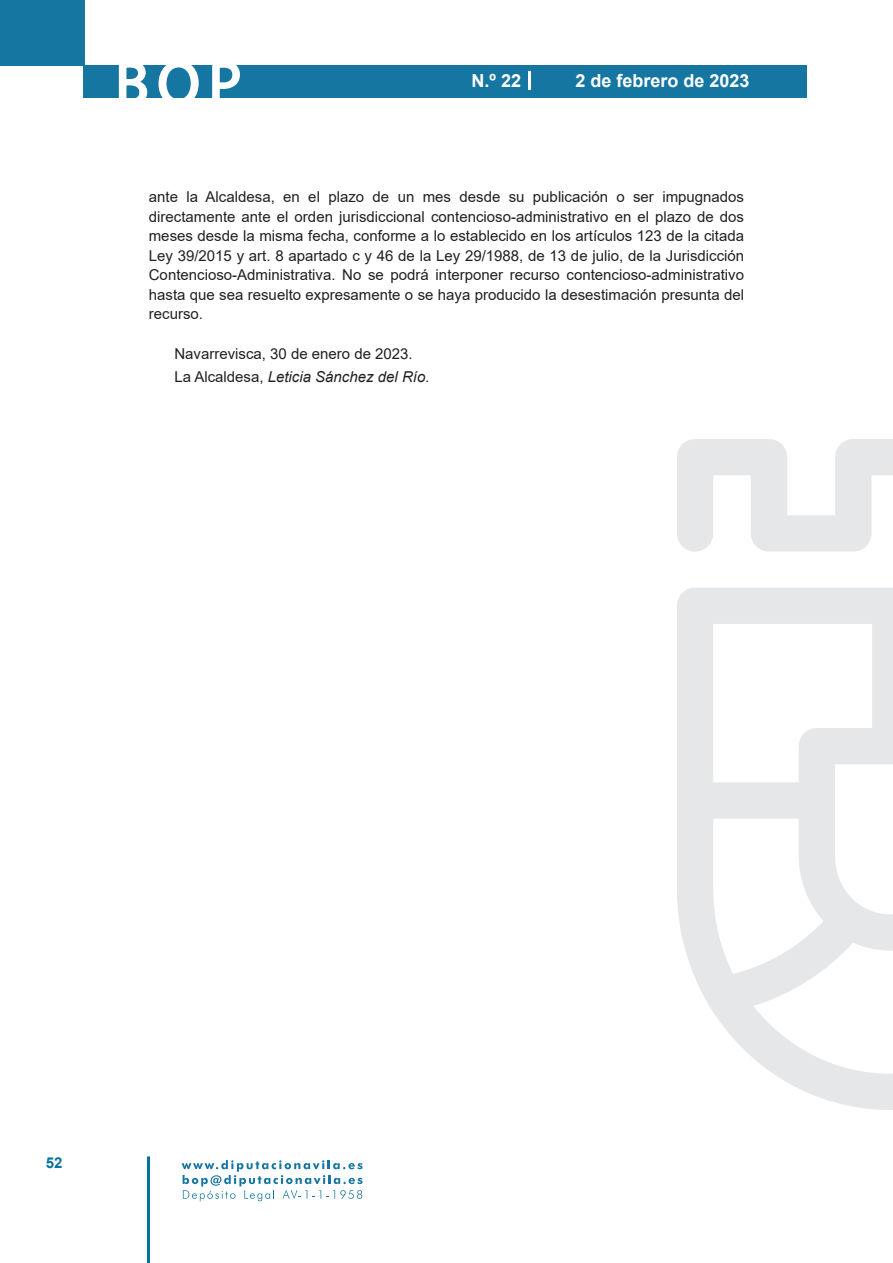
<style>
.page{position:relative;width:893px;height:1263px;background:#fff}
.page>*{position:absolute;margin:0;border:0;box-sizing:border-box;transform-origin:0 0}
.t1{font:500 61.5px "Avant Garde";color:#fff}
.t2{font:700 18px "Arial";color:#fff}
.texto_normal{font:15px/19.5px "Arial";color:#231f20;text-align:justify}
.firma{font:italic 15px "Arial";color:#231f20}
.fecha{font:15px "Arial";color:#231f20}
.t3{font:700 15px "Arial";color:#04739f}
.s1{font-style:normal}
</style>
<div class="page">
<div style="left:0;top:0;width:85px;height:65px;background:#1676a2"></div>
<div style="left:84px;top:65px;width:723px;height:33px;background:#1676a2"></div>
<svg style="left:118px;top:65px;width:30px;height:33px"></svg>
<svg style="left:158px;top:65px;width:41px;height:33px"></svg>
<svg style="left:212px;top:65px;width:28px;height:33px"></svg>
<svg style="left:182px;top:1160px;width:181px;height:41px"></svg>
<hr style="left:147px;top:1156px;width:3px;height:107px;background:#04739f">
<svg style="left:529px;top:71px;width:2px;height:19px"></svg>
<svg style="left:677px;top:439px;width:216px;height:671px"></svg>
<h1 class="t1" style="left:115px;top:46px;width:128px">BOP</h1>
<p class="t2" style="left:472px;top:68px;width:51px">N.º 22</p>
<p class="t2" style="left:575px;top:68px;width:176px">2 de febrero de 2023</p>
<p class="texto_normal" style="left:149px;top:187px;width:597px">ante la Alcaldesa, en el plazo de un mes desde su publicación o ser impugnados directamente ante el orden jurisdiccional contencioso-administrativo en el plazo de dos meses desde la misma fecha, conforme a lo establecido en los artículos 123 de la citada Ley 39/2015 y art. 8 apartado c y 46 de la Ley 29/1988, de 13 de julio, de la Jurisdicción Contencioso-Administrativa. No se podrá interponer recurso contencioso-administrativo hasta que sea resuelto expresamente o se haya producido la desestimación presunta del recurso.</p>
<p class="fecha" style="left:174px;top:343px;width:240px">Navarrevisca, 30 de enero de 2023.</p>
<p class="firma" style="left:174px;top:367px;width:257px"><span class="s1">La Alcaldesa,</span> Leticia Sánchez del Río.</p>
<p class="t3" style="left:46px;top:1152px;width:18px">52</p>
</div>
